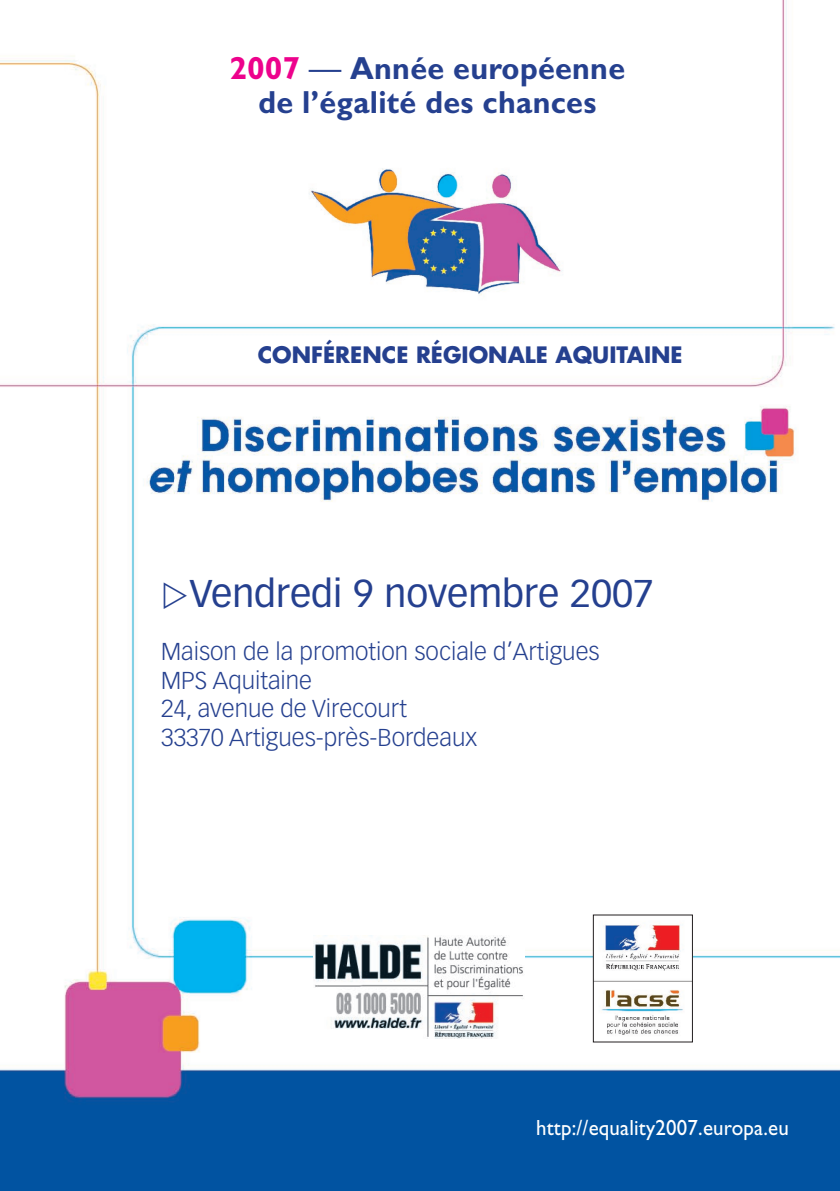
<style>
.page{position:relative;width:840px;height:1191px;background:#fff}
.page>*{position:absolute;margin:0;border:0;box-sizing:border-box;transform-origin:0 0}
.t1{font:38px "Vectora LH";color:#25408f}
.t2{font:700 32px/34px "Gill Sans";letter-spacing:.01em;color:#25408f;text-align:center;scale:.95 1}
.t3{font:300 24px/28.8px "Vectora LH";color:#25408f}
.t4{font:22px "Gill Sans";letter-spacing:.01em;color:#fff;scale:.95 1}
.t5{font:700 22px "Futura";color:#25408f}
.s1{color:#ed028c}
.s2{font-weight:400}
</style>
<div class="page">
<img style="left:0;top:0;width:839px;height:1191px">
<img style="left:140px;top:404px;width:665px;height:106px">
<img style="left:301px;top:146px;width:269px;height:157px">
<img style="left:313px;top:935px;width:211px;height:103px">
<div style="left:194px;top:345px;width:551px;height:29px;background:#fff"></div>
<img style="left:594px;top:916px;width:96px;height:124px">
<svg style="left:164px;top:581px;width:23px;height:28px"></svg>
<h2 class="t2" style="left:229px;top:51px;width:417px"><span class="s1">2007</span> <span class="s2">—</span> Année européenne de l’égalité des chances</h2>
<p class="t5" style="left:257px;top:339px;width:426px">CONFÉRENCE RÉGIONALE AQUITAINE</p>
<h1 class="t1" style="left:189px;top:571px;width:466px">Vendredi 9 novembre 2007</h1>
<p class="t3" style="left:161px;top:637px;width:440px">Maison de la promotion sociale d’Artigues<br>MPS Aquitaine<br>24, avenue de Virecourt<br>33370 Artigues-près-Bordeaux</p>
<p class="t4" style="left:535px;top:1115px;width:267px">http://equality2007.europa.eu</p>
</div>
